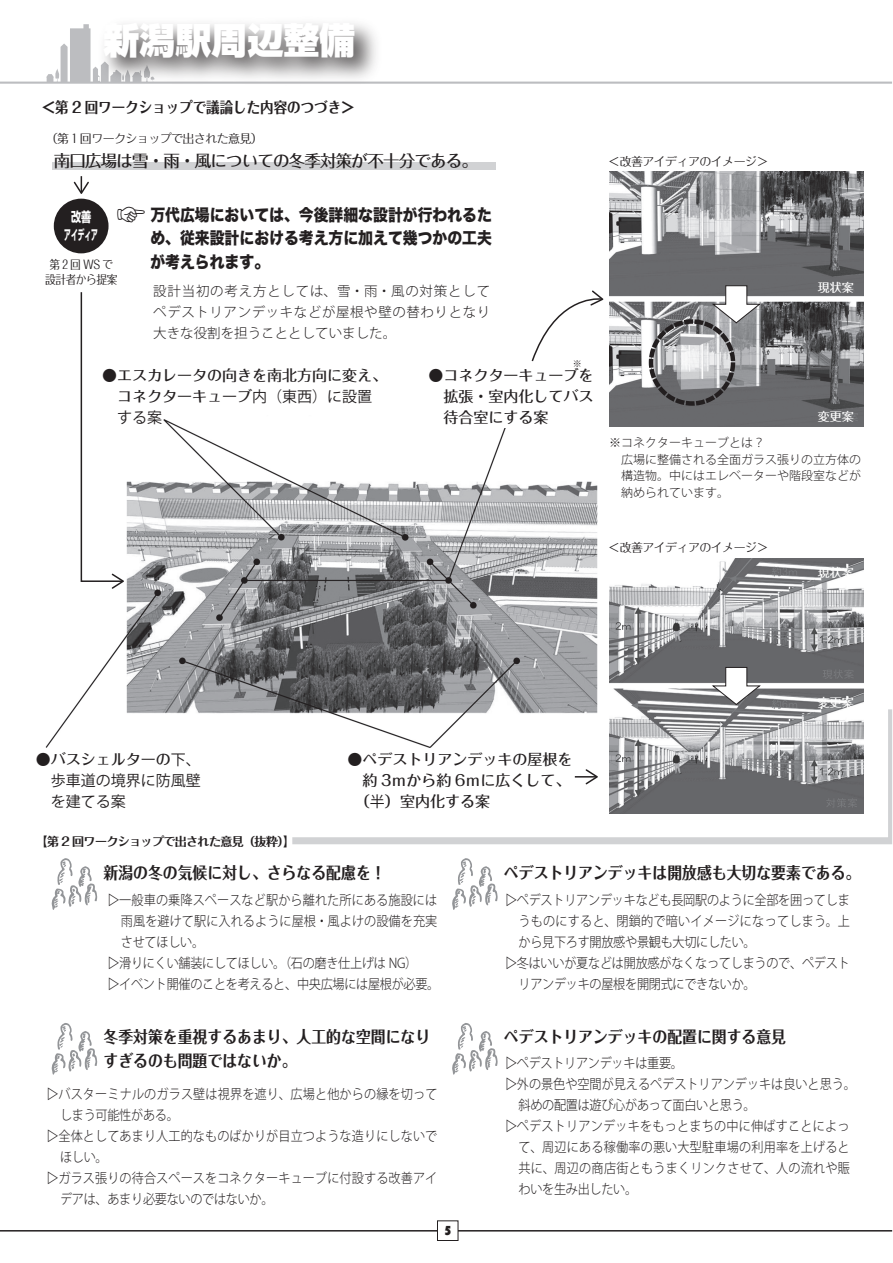
<style>
.page{position:relative;width:893px;height:1263px;background:#fff}
.page>*{position:absolute;margin:0;border:0;box-sizing:border-box;transform-origin:0 0}
.t1{font:900 36px "Shin Go Pro";color:#fff}
.t2{font:33px "Hira Kaku Std N W8";color:#231f20;scale:.9 1}
.t3{font:700 16.5px/24px "Folk";color:#231f20;scale:.9 1}
.t4{font:16.5px/24px "Hira Kaku Std N W8";color:#231f20;scale:.9 1}
.t5{font:500 16.5px "Folk";letter-spacing:-.05em;color:#231f20}
.t6{font:500 15px/21px "Folk";color:#231f20}
.t7{font:700 15px "Folk";color:#231f20;scale:.9 1}
.t8{font:15px/21px "Koz Go Pro";color:#231f20}
.t9{font:300 13.5px "Koz Go Pr 6 N";letter-spacing:.005em;color:#231f20;scale:.9 1}
.t10{font:300 13.5px "Koz Go Pr 6 N";letter-spacing:-.025em;color:#231f20;scale:.9 1}
.t11{font:300 13.5px/21px "Koz Go Pr 6 N";letter-spacing:.005em;color:#231f20;text-align:justify}
.t12{font:300 13.5px "Koz Go Pr 6 N";letter-spacing:-.02em;color:#231f20;scale:.9 1}
.t13{font:700 13.5px/18px "Shin Go Pro";color:#fff;text-align:center;scale:.75 1}
.t14{font:13.5px "Bauhaus 93";color:#231f20}
.t15{font:300 12px/16.5px "Koz Go Pr 6 N";color:#231f20}
.t16{font:12px "Folk";letter-spacing:-.05em;color:#231f20}
.t17{font:700 12px "Folk";letter-spacing:-.05em;color:#231f20}
.t18{font:12px/15px "Folk";letter-spacing:-.05em;color:#231f20;text-align:center;scale:.9 1}
.t19{font:500 12px "Folk";color:#fff}
.t20{font:300 9px "Koz Go Pr 6 N";color:#231f20}
.s1{font-family:"Koz Go Pro";font-weight:400}
</style>
<div class="page">
<hr style="left:0;top:1230px;width:892px;height:1px;background:#231f20">
<img style="left:45px;top:428px;width:553px;height:320px">
<div style="left:437px;top:1221px;width:21px;height:19px;background:#fff"></div>
<div style="left:437px;top:1220px;width:21px;height:21px;border:1px solid #231f20"></div>
<svg style="left:0;top:24px;width:892px;height:60px"></svg>
<img style="left:92px;top:23px;width:297px;height:61px">
<div style="left:52px;top:162px;width:443px;height:7px;background:#d1d2d4"></div>
<div style="left:54px;top:199px;width:55px;height:54px;background:#231f20;border-radius:50%"></div>
<svg style="left:452px;top:858px;width:46px;height:52px"></svg>
<svg style="left:452px;top:1023px;width:46px;height:52px"></svg>
<svg style="left:51px;top:858px;width:46px;height:52px"></svg>
<svg style="left:51px;top:1023px;width:46px;height:52px"></svg>
<svg style="left:45px;top:292px;width:273px;height:297px"></svg>
<svg style="left:74px;top:176px;width:15px;height:18px"></svg>
<svg style="left:531px;top:290px;width:72px;height:72px"></svg>
<img style="left:609px;top:171px;width:254px;height:255px">
<img style="left:609px;top:558px;width:254px;height:151px">
<svg style="left:711px;top:667px;width:51px;height:38px"></svg>
<svg style="left:711px;top:285px;width:51px;height:39px"></svg>
<div style="left:649px;top:319px;width:86px;height:87px;border:4px dashed #231f20;border-radius:50%"></div>
<svg style="left:292px;top:709px;width:600px;height:135px"></svg>
<h1 class="t1" style="left:104px;top:12px;width:253px">新潟駅周辺整備</h1>
<p class="t7" style="left:42px;top:97px;width:349px">＜第 2 回ワークショップで議論した内容のつづき&lt;</p>
<p class="t16" style="left:46px;top:131px;width:219px">（第１回ワークショップで出された意見(</p>
<p class="t5" style="left:54px;top:150px;width:426px">南口広場は雪・雨・風についての冬季対策が不十分である。</p>
<p class="t4" style="left:150px;top:203px;width:381px">万代広場においては、今後詳細な設計が行われるた</p>
<h2 class="t2" style="left:116px;top:196px;width:34px">☞</h2>
<p class="t4" style="left:116px;top:226px;width:419px">　　め、従来設計における考え方に加えて幾つかの工夫　　が考えられます。</p>
<p class="t11" style="left:153px;top:281px;width:338px;text-indent:-14px">　設計当初の考え方としては、雪・雨・風の対策としてペデストリアンデッキなどが屋根や壁の替わりとなり大きな役割を担うこととしていました。</p>
<p class="t13" style="left:64px;top:206px;width:46px">改善<br>アイディア</p>
<p class="t18" style="left:45px;top:256px;width:82px">第２回 WS で設計者から提案</p>
<p class="t6" style="left:102px;top:364px;width:286px">●エスカレータの向きを南北方向に変え、　コネクターキューブ<span class="s1">内（東西）に設置</span></p>
<p class="t8" style="left:102px;top:408px;width:61px">　する案</p>
<p class="t20" style="left:573px;top:359px;width:10px">※</p>
<p class="t6" style="left:428px;top:364px;width:166px;text-align:justify">●コネクターキューブを　拡張・室内化してバス　待合室にする案</p>
<p class="t16" style="left:608px;top:153px;width:162px">＜改善アイディアのイメージ&lt;</p>
<p class="t19" style="left:818px;top:279px;width:37px">現状案</p>
<p class="t19" style="left:818px;top:409px;width:37px">変更案</p>
<p class="t15" style="left:609px;top:435px;width:253px">※コネクターキューブとは?<br>　広場に整備される全面ガラス張りの立方体の　構造物。中にはエレベーターや階段室などが　納められています。</p>
<p class="t16" style="left:608px;top:540px;width:162px">＜改善アイディアのイメージ&lt;</p>
<p class="t19" style="left:818px;top:565px;width:37px">現状案</p>
<p class="t6" style="left:36px;top:748px;width:167px">●バスシェルターの<span class="s1">下、</span></p>
<p class="t8" style="left:36px;top:770px;width:166px">　歩車道の境界に防風壁　を建てる案</p>
<p class="t17" style="left:36px;top:833px;width:261px">【第 2 回ワークショップで出された意見（抜粋【(</p>
<p class="t6" style="left:347px;top:748px;width:227px">●ペデストリアンデッキの屋根を　約 3ｍから約 6ｍに広くして、　（<span class="s1">半</span>）室内化する案</p>
<p class="t19" style="left:818px;top:694px;width:37px">変更案</p>
<p class="t3" style="left:104px;top:859px;width:315px">新潟の冬の気候に対し、さらなる配慮を!</p>
<p class="t9" style="left:107px;top:892px;width:368px">▷一般車の乗降スペースなど駅から離れた所にある施設には</p>
<p class="t9" style="left:121px;top:913px;width:353px">雨風を避けて駅に入れるように屋根・風よけの設備を充実</p>
<p class="t9" style="left:121px;top:934px;width:94px">させてほしい。</p>
<p class="t10" style="left:107px;top:955px;width:346px">▷滑りにくい舗装にしてほしい。（石の磨き仕上げは NG(</p>
<p class="t10" style="left:107px;top:976px;width:370px">▷イベント開催のことを考えると、中央広場には屋根が必要。</p>
<p class="t3" style="left:104px;top:1024px;width:365px">冬季対策を重視するあまり、人工的な空間になりすぎるのも問題ではないか。</p>
<p class="t9" style="left:47px;top:1086px;width:436px">▷バスターミナルのガラス壁は視界を遮り、広場と他からの縁を切って</p>
<p class="t10" style="left:60px;top:1107px;width:133px">しまう可能性がある。</p>
<p class="t9" style="left:47px;top:1128px;width:436px">▷全体としてあまり人工的なものばかりが目立つような造りにしないで</p>
<p class="t9" style="left:60px;top:1149px;width:54px">ほしい。</p>
<p class="t9" style="left:47px;top:1170px;width:436px">▷ガラス張りの待合スペースをコネクターキューブに付設する改善アイ</p>
<p class="t10" style="left:60px;top:1191px;width:239px">デアは、あまり必要ないのではないか。</p>
<p class="t14" style="left:444px;top:1222px;width:9px">5</p>
<p class="t3" style="left:504px;top:859px;width:398px">ペデストリアンデッキは開放感も大切な要素である。</p>
<p class="t12" style="left:505px;top:892px;width:385px">▷ペデストリアンデッキなども長岡駅のように全部を囲ってしま</p>
<p class="t9" style="left:518px;top:913px;width:370px">うものにすると、閉鎖的で暗いイメージになってしまう。上</p>
<p class="t10" style="left:518px;top:934px;width:265px">から見下ろす開放感や景観も大切にしたい。</p>
<p class="t12" style="left:505px;top:955px;width:385px">▷冬はいいが夏などは開放感がなくなってしまうので、ペデスト</p>
<p class="t10" style="left:518px;top:976px;width:265px">リアンデッキの屋根を開閉式にできないか。</p>
<p class="t3" style="left:504px;top:1024px;width:315px">ペデストリアンデッキの配置に関する意見</p>
<p class="t10" style="left:505px;top:1055px;width:199px">▷ペデストリアンデッキは重要。</p>
<p class="t9" style="left:505px;top:1076px;width:391px">▷外の景色や空間が見えるペデストリアンデッキは良いと思う。</p>
<p class="t10" style="left:518px;top:1097px;width:265px">斜めの配置は遊び心があって面白いと思う。</p>
<p class="t9" style="left:505px;top:1118px;width:385px">▷ペデストリアンデッキをもっとまちの中に伸ばすことによっ</p>
<p class="t9" style="left:518px;top:1139px;width:370px">て、周辺にある稼働率の悪い大型駐車場の利用率を上げると</p>
<p class="t9" style="left:518px;top:1160px;width:370px">共に、周辺の商店街ともうまくリンクさせて、人の流れや賑</p>
<p class="t10" style="left:518px;top:1181px;width:133px">わいを生み出したい。</p>
</div>
